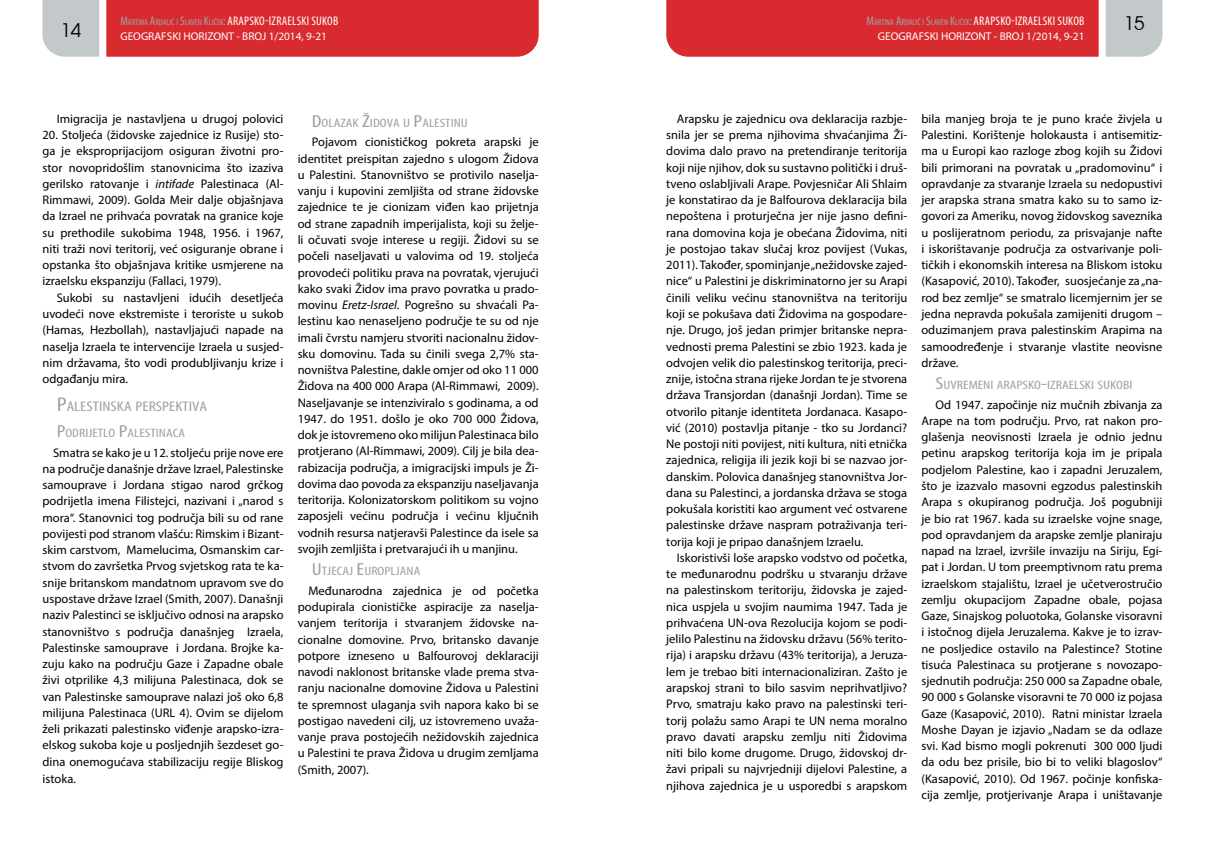
<style>
.page{position:relative;width:1205px;height:851px;background:#fff}
.page>*{position:absolute;margin:0;border:0;box-sizing:border-box;transform-origin:0 0}
.t1{font:18.75px "Avant Garde";color:#000}
.t2{font:condensed 14px "Myriad Pro";color:#9da3a6;scale:1.25 1}
.t3{font:12.5px/16.2px "Myriad Pro";color:#000;text-align:justify}
.t4{font:condensed 12.25px "Myriad Pro";color:#9da3a6;scale:1.25 1}
.t5{font:11.25px "Myriad Pro";color:#fff}
.t6{font:condensed 8.75px "Myriad Pro";color:#9da3a6}
.s1{font-size:12.5px}
.s2{font-size:12.5px;color:#fff}
.s3{font-style:italic}
.s4{font-size:20px}
.s5{font-size:17.5px}
</style>
<div class="page">
<div style="left:1106px;top:0;width:56px;height:57px;background:#c3c8ca"></div>
<div style="left:106px;top:0;width:433px;height:57px;background:#d92b2f"></div>
<div style="left:43px;top:0;width:56px;height:57px;background:#c3c8ca"></div>
<div style="left:666px;top:0;width:432px;height:57px;background:#d92b2f"></div>
<h1 class="t1" style="left:60px;top:18px;width:22px">14</h1>
<h1 class="t1" style="left:1123px;top:12px;width:22px">15</h1>
<p class="t6" style="left:120px;top:17px;width:219px"><span class="s1">M</span>ARTINA <span class="s1">A</span>RDALIĆ I <span class="s1">S</span>LAVEN <span class="s1">K</span>LIČEK<span class="s1">:</span><span class="s2">ARAPSKO-IZRAELSKI SUKOB</span></p>
<p class="t5" style="left:120px;top:30px;width:208px">GEOGRAFSKI HORIZONT - BROJ 1/2014, 9-21</p>
<p class="t6" style="left:866px;top:17px;width:219px"><span class="s1">M</span>ARTINA <span class="s1">A</span>RDALIĆ I <span class="s1">S</span>LAVEN <span class="s1">K</span>LIČEK<span class="s1">:</span><span class="s2">ARAPSKO-IZRAELSKI SUKOB</span></p>
<p class="t5" style="left:878px;top:30px;width:208px">GEOGRAFSKI HORIZONT - BROJ 1/2014, 9-21</p>
<p class="t3" style="left:57px;top:110px;width:228px">Imigracija je nastavljena u drugoj polovici</p>
<p class="t3" style="left:43px;top:126px;width:242px">20. Stoljeća (židovske zajednice iz Rusije) sto&shy;ga je eksproprijacijom osiguran životni pro&shy;stor novopridošlim stanovnicima što izaziva gerilsko ratovanje i <span class="s3">intifade</span> Palestinaca (Al-Rimmawi, 2009). Golda Meir dalje objašnjava da Izrael ne prihvaća povratak na granice koje su prethodile sukobima 1948, 1956. i 1967, niti traži novi teritorij, već osiguranje obrane i opstanka što objašnjava kritike usmjerene na izraelsku ekspanziju (Fallaci, 1979).</p>
<p class="t3" style="left:43px;top:289px;width:242px;text-indent:14px">Sukobi su nastavljeni idućih desetljeća uvodeći nove ekstremiste i teroriste u sukob (Hamas, Hezbollah), nastavljajući napade na naselja Izraela te intervencije Izraela u susjed&shy;nim državama, što vodi produbljivanju krize i odgađanju mira.</p>
<p class="t2" style="left:57px;top:398px;width:122px"><span class="s4">P</span>ALESTINSKA PERSPEKTIVA</p>
<p class="t4" style="left:57px;top:425px;width:104px"><span class="s5">P</span>ODRIJETLO <span class="s5">P</span>ALESTINACA</p>
<p class="t3" style="left:43px;top:444px;width:242px;text-indent:11px">Smatra se kako je u 12. stoljeću prije nove ere na područje današnje države Izrael, Palestinske samouprave i Jordana stigao narod grčkog podrijetla imena Filistejci, nazivani i „narod s mora“. Stanovnici tog područja bili su od rane povijesti pod stranom vlašću: Rimskim i Bizant&shy;skim carstvom, Mamelucima, Osmanskim car&shy;stvom do završetka Prvog svjetskog rata te ka&shy;snije britanskom mandatnom upravom sve do uspostave države Izrael (Smith, 2007). Današnji naziv Palestinci se isključivo odnosi na arapsko stanovništvo s područja današnjeg Izraela, Palestinske samouprave i Jordana. Brojke ka&shy;zuju kako na području Gaze i Zapadne obale živi otprilike 4,3 milijuna Palestinaca, dok se van Palestinske samouprave nalazi još oko 6,8 milijuna Palestinaca (URL 4). Ovim se dijelom želi prikazati palestinsko viđenje arapsko-izra&shy;elskog sukoba koje u posljednjih šezdeset go&shy;dina onemogućava stabilizaciju regije Bliskog</p>
<p class="t3" style="left:43px;top:770px;width:35px">istoka.</p>
<p class="t4" style="left:312px;top:115px;width:125px"><span class="s5">D</span>OLAZAK <span class="s5">Ž</span>IDOVA U <span class="s5">P</span>ALESTINU</p>
<p class="t3" style="left:298px;top:134px;width:242px;text-indent:14px">Pojavom cionističkog pokreta arapski je identitet preispitan zajedno s ulogom Židova u Palestini. Stanovništvo se protivilo naselja&shy;vanju i kupovini zemljišta od strane židovske zajednice te je cionizam viđen kao prijetnja od strane zapadnih imperijalista, koji su želje&shy;li očuvati svoje interese u regiji. Židovi su se počeli naseljavati u valovima od 19. stoljeća provodeći politiku prava na povratak, vjerujući kako svaki Židov ima pravo povratka u prado&shy;movinu <span class="s3">Eretz-Israel</span>. Pogrešno su shvaćali Pa&shy;lestinu kao nenaseljeno područje te su od nje imali čvrstu namjeru stvoriti nacionalnu židov&shy;sku domovinu. Tada su činili svega 2,7% sta&shy;novništva Palestine, dakle omjer od oko 11 000<br>Židova na 400 000 Arapa (Al-Rimmawi, 2009).<br>Naseljavanje se intenziviralo s godinama, a od 1947. do 1951. došlo je oko 700 000 Židova, dok je istovremeno oko milijun Palestinaca bilo protjerano (Al-Rimmawi, 2009). Cilj je bila dea&shy;rabizacija područja, a imigracijski impuls je Ži&shy;dovima dao povoda za ekspanziju naseljavanja teritorija. Kolonizatorskom politikom su vojno zaposjeli većinu područja i većinu ključnih vodnih resursa natjeravši Palestince da isele sa svojih zemljišta i pretvarajući ih u manjinu.</p>
<p class="t4" style="left:312px;top:563px;width:88px"><span class="s5">U</span>TJECAJ <span class="s5">E</span>UROPLJANA</p>
<p class="t3" style="left:298px;top:582px;width:242px;text-indent:11px">Međunarodna zajednica je od početka podupirala cionističke aspiracije za naselja&shy;vanjem teritorija i stvaranjem židovske na&shy;cionalne domovine. Prvo, britansko davanje potpore izneseno u Balfourovoj deklaraciji navodi naklonost britanske vlade prema stva&shy;ranju nacionalne domovine Židova u Palestini te spremnost ulaganja svih napora kako bi se postigao navedeni cilj, uz istovremeno uvaža&shy;vanje prava postojećih nežidovskih zajednica u Palestini te prava Židova u drugim zemljama (Smith, 2007).</p>
<p class="t3" style="left:666px;top:110px;width:242px;text-indent:11px">Arapsku je zajednicu ova deklaracija razbje&shy;snila jer se prema njihovima shvaćanjima Ži&shy;dovima dalo pravo na pretendiranje teritorija koji nije njihov, dok su sustavno politički i druš&shy;tveno oslabljivali Arape. Povjesničar Ali Shlaim je konstatirao da je Balfourova deklaracija bila nepoštena i proturječna jer nije jasno defini&shy;rana domovina koja je obećana Židovima, niti je postojao takav slučaj kroz povijest (Vukas, 2011). Također, spominjanje „nežidovske zajed&shy;nice“ u Palestini je diskriminatorno jer su Arapi činili veliku većinu stanovništva na teritoriju koji se pokušava dati Židovima na gospodare&shy;nje. Drugo, još jedan primjer britanske nepra&shy;vednosti prema Palestini se zbio 1923. kada je odvojen velik dio palestinskog teritorija, preci&shy;znije, istočna strana rijeke Jordan te je stvorena država Transjordan (današnji Jordan). Time se otvorilo pitanje identiteta Jordanaca. Kasapo&shy;vić (2010) postavlja pitanje - tko su Jordanci?<br>Ne postoji niti povijest, niti kultura, niti etnička zajednica, religija ili jezik koji bi se nazvao jor&shy;danskim. Polovica današnjeg stanovništva Jor&shy;dana su Palestinci, a jordanska država se stoga pokušala koristiti kao argument već ostvarene palestinske države naspram potraživanja teri&shy;torija koji je pripao današnjem Izraelu.</p>
<p class="t3" style="left:666px;top:549px;width:242px;text-indent:11px">Iskoristivši loše arapsko vodstvo od početka, te međunarodnu podršku u stvaranju države na palestinskom teritoriju, židovska je zajed&shy;nica uspjela u svojim naumima 1947. Tada je prihvaćena UN-ova Rezolucija kojom se podi&shy;jelilo Palestinu na židovsku državu (56% terito&shy;rija) i arapsku državu (43% teritorija), a Jeruza&shy;lem je trebao biti internacionaliziran. Zašto je arapskoj strani to bilo sasvim neprihvatljivo?<br>Prvo, smatraju kako pravo na palestinski teri&shy;torij polažu samo Arapi te UN nema moralno pravo davati arapsku zemlju niti Židovima niti bilo kome drugome. Drugo, židovskoj dr&shy;žavi pripali su najvrjedniji dijelovi Palestine, a njihova zajednica je u usporedbi s arapskom</p>
<p class="t3" style="left:921px;top:110px;width:242px">bila manjeg broja te je puno kraće živjela u Palestini. Korištenje holokausta i antisemitiz&shy;ma u Europi kao razloge zbog kojih su Židovi bili primorani na povratak u „pradomovinu“ i opravdanje za stvaranje Izraela su nedopustivi jer arapska strana smatra kako su to samo iz&shy;govori za Ameriku, novog židovskog saveznika u poslijeratnom periodu, za prisvajanje nafte i iskorištavanje područja za ostvarivanje poli&shy;tičkih i ekonomskih interesa na Bliskom istoku (Kasapović, 2010). Također, suosjećanje za „na&shy;rod bez zemlje“ se smatralo licemjernim jer se jedna nepravda pokušala zamijeniti drugom – oduzimanjem prava palestinskim Arapima na samoodređenje i stvaranje vlastite neovisne države.</p>
<p class="t4" style="left:935px;top:377px;width:159px"><span class="s5">S</span>UVREMENI ARAPSKO<span class="s5">-</span>IZRAELSKI SUKOBI</p>
<p class="t3" style="left:921px;top:396px;width:242px;text-indent:14px">Od 1947. započinje niz mučnih zbivanja za Arape na tom području. Prvo, rat nakon pro&shy;glašenja neovisnosti Izraela je odnio jednu petinu arapskog teritorija koja im je pripala podjelom Palestine, kao i zapadni Jeruzalem, što je izazvalo masovni egzodus palestinskih Arapa s okupiranog područja. Još pogubniji je bio rat 1967. kada su izraelske vojne snage, pod opravdanjem da arapske zemlje planiraju napad na Izrael, izvršile invaziju na Siriju, Egi&shy;pat i Jordan. U tom preemptivnom ratu prema izraelskom stajalištu, Izrael je učetverostručio zemlju okupacijom Zapadne obale, pojasa Gaze, Sinajskog poluotoka, Golanske visoravni i istočnog dijela Jeruzalema. Kakve je to izrav&shy;ne posljedice ostavilo na Palestince? Stotine tisuća Palestinaca su protjerane s novozapo&shy;sjednutih područja: 250 000 sa Zapadne obale, 90 000 s Golanske visoravni te 70 000 iz pojasa Gaze (Kasapović, 2010). Ratni ministar Izraela Moshe Dayan je izjavio „Nadam se da odlaze svi. Kad bismo mogli pokrenuti 300 000 ljudi da odu bez prisile, bio bi to veliki blagoslov“ (Kasapović, 2010). Od 1967. počinje konfiska&shy;cija zemlje, protjerivanje Arapa i uništavanje</p>
</div>
